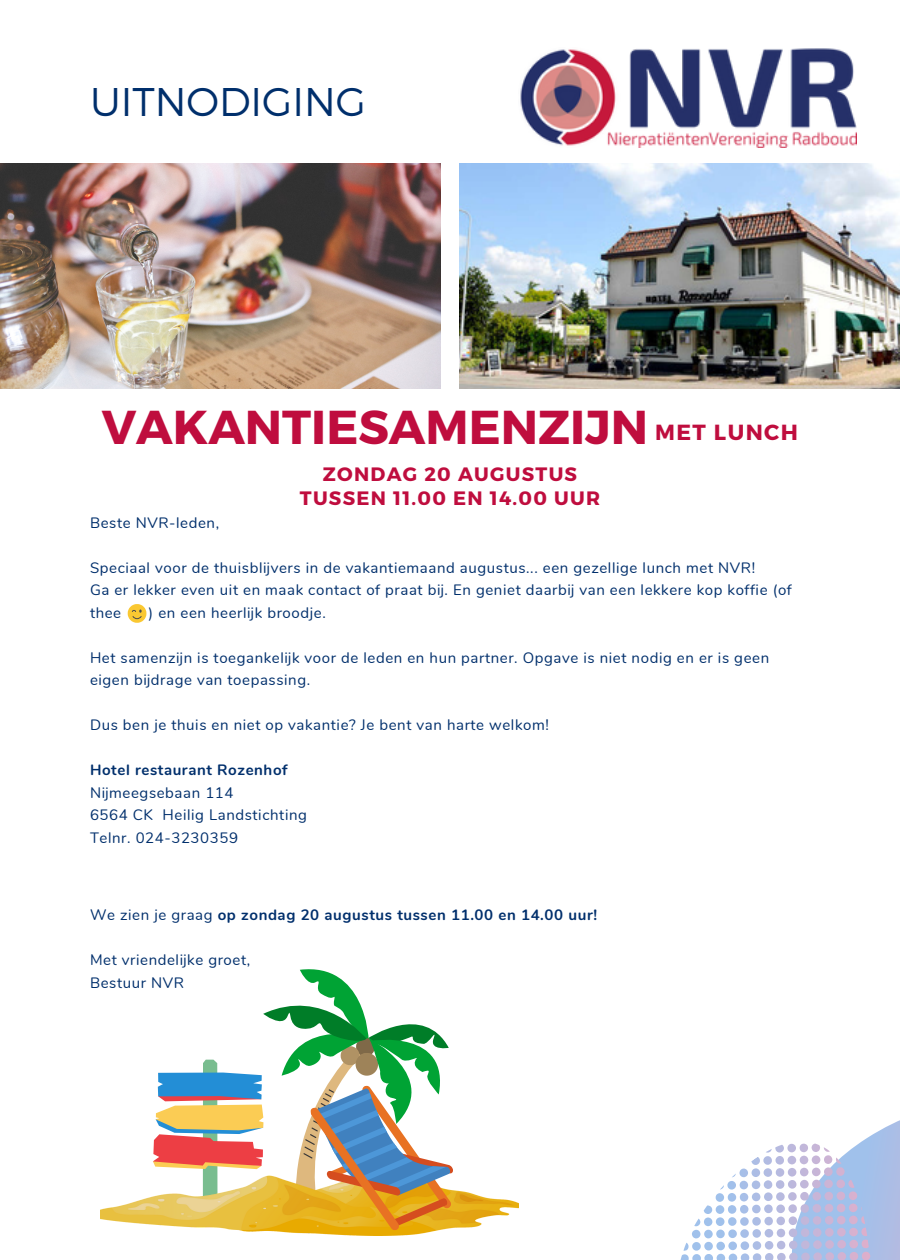
<style>
.page{position:relative;width:900px;height:1260px;background:#fff}
.page>*{position:absolute;margin:0;border:0;box-sizing:border-box;transform-origin:0 0}
.t1{font:700 47.5px "Montserrat";color:#bf0d3e}
.t2{font:300 40px "Montserrat";color:#002f6c}
.t3{font:700 22px "Montserrat";letter-spacing:.065em;color:#bf0d3e}
.t4{font:700 19.5px "Montserrat";letter-spacing:.065em;color:#bf0d3e}
.t5{font:15px/22.5px "Nunito";letter-spacing:.04em;color:#002f6c}
.t6{font:700 15px "Nunito";letter-spacing:.04em;color:#002f6c}
.s1{font-weight:400}
</style>
<div class="page">
<img style="left:0;top:164px;width:441px;height:225px">
<img style="left:459px;top:164px;width:441px;height:225px">
<img style="left:520px;top:48px;width:336px;height:99px">
<svg style="left:680px;top:1120px;width:220px;height:140px"></svg>
<img style="left:101px;top:1190px;width:418px;height:38px">
<svg style="left:153px;top:969px;width:301px;height:267px"></svg>
<svg style="left:128px;top:604px;width:18px;height:19px"></svg>
<p class="t2" style="left:90px;top:76px;width:277px">UITNODIGING</p>
<p class="t1" style="left:102px;top:397px;width:548px">VAKANTIESAMENZIJN</p>
<p class="t4" style="left:323px;top:462px;width:256px">ZONDAG 20 AUGUSTUS</p>
<p class="t4" style="left:300px;top:486px;width:302px">TUSSEN 11.00 EN 14.00 UUR</p>
<p class="t3" style="left:655px;top:418px;width:144px">MET LUNCH</p>
<p class="t5" style="left:90px;top:511px;width:131px">Beste NVR-leden,</p>
<p class="t5" style="left:90px;top:556px;width:667px">Speciaal voor de thuisblijvers in de vakantiemaand augustus... een gezellige lunch met NVR!</p>
<p class="t5" style="left:90px;top:579px;width:703px">Ga er lekker even uit en maak contact of praat bij. En geniet daarbij van een lekkere kop koffie (of thee</p>
<p class="t5" style="left:149px;top:601px;width:179px">) en een heerlijk broodje.</p>
<p class="t5" style="left:90px;top:646px;width:681px">Het samenzijn is toegankelijk voor de leden en hun partner. Opgave is niet nodig en er is geen eigen bijdrage van toepassing.</p>
<p class="t5" style="left:90px;top:714px;width:460px">Dus ben je thuis en niet op vakantie? Je bent van harte welkom!</p>
<p class="t6" style="left:90px;top:760px;width:199px">Hotel restaurant Rozenhof</p>
<p class="t5" style="left:90px;top:781px;width:145px">Nijmeegsebaan 114</p>
<p class="t5" style="left:90px;top:804px;width:218px">6564 CK Heilig Landstichting</p>
<p class="t5" style="left:90px;top:826px;width:150px">Telnr. 024-3230359</p>
<p class="t6" style="left:90px;top:905px;width:509px"><span class="s1">We zien je graag</span> op zondag 20 augustus tussen 11.00 en 14.00 uur!</p>
<p class="t5" style="left:90px;top:949px;width:162px">Met vriendelijke groet,</p>
<p class="t5" style="left:90px;top:972px;width:96px">Bestuur NVR</p>
</div>
